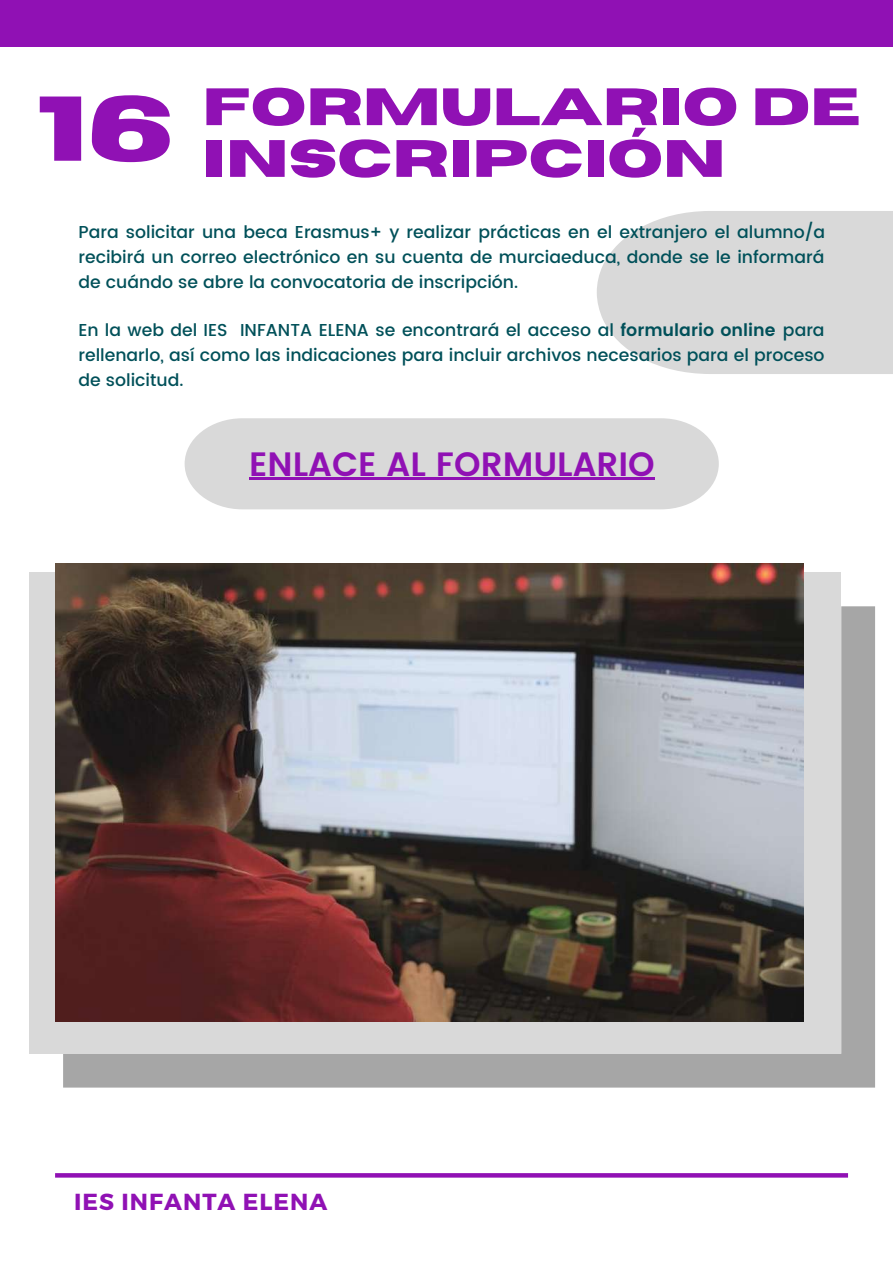
<style>
.page{position:relative;width:893px;height:1264px;background:#fff}
.page>*{position:absolute;margin:0;border:0;box-sizing:border-box;transform-origin:0 0}
.t1{font:700 91.65px "Horizon";color:#9011b4}
.t2{font:700 52.5px/51.8px "Horizon";color:#9011b4}
.t3{font:600 33.75px "Poppins";color:#9011b4}
.t4{font:700 23.25px "Montserrat";letter-spacing:.045em;color:#9011b4}
.t5{font:500 17.25px/24.8px "Poppins";color:#005059;text-align:justify}
.s1{font-weight:600}
</style>
<div class="page">
<div style="left:63px;top:606px;width:812px;height:481px;background:#a6a6a6"></div>
<div style="left:29px;top:572px;width:812px;height:481px;background:#d9d9d9"></div>
<svg style="left:597px;top:211px;width:295px;height:163px;background:#dcdcdc"></svg>
<div style="left:185px;top:418px;width:533px;height:91px;background:#d9d9d9"></div>
<div style="left:0;top:0;width:892px;height:47px;background:#9011b4"></div>
<svg style="left:55px;top:1173px;width:793px;height:4px;background:#9318b6"></svg>
<img style="left:55px;top:563px;width:748px;height:458px">
<hr style="left:249px;top:478px;width:405px;height:2px;background:#9011b4">
<h1 class="t1" style="left:37px;top:84px;width:138px">16</h1>
<h2 class="t2" style="left:202px;top:83px;width:659px">FORMULARIO DE<br>INSCRIPCIÓN</h2>
<p class="t5" style="left:78px;top:220px;width:748px">Para solicitar una beca Erasmus+ y realizar prácticas en el extranjero el alumno/a recibirá un correo electrónico en su cuenta de murciaeduca, donde se le informará de cuándo se abre la convocatoria de inscripción.</p>
<p class="t5" style="left:78px;top:318px;width:747px">En la web del IES INFANTA ELENA se encontrará el acceso al <span class="s1">formulario online</span> para rellenarlo, así como las indicaciones para incluir archivos necesarios para el proceso de solicitud.</p>
<h3 class="t3" style="left:249px;top:444px;width:407px">ENLACE AL FORMULARIO</h3>
<h3 class="t4" style="left:74px;top:1186px;width:255px">IES INFANTA ELENA</h3>
</div>
